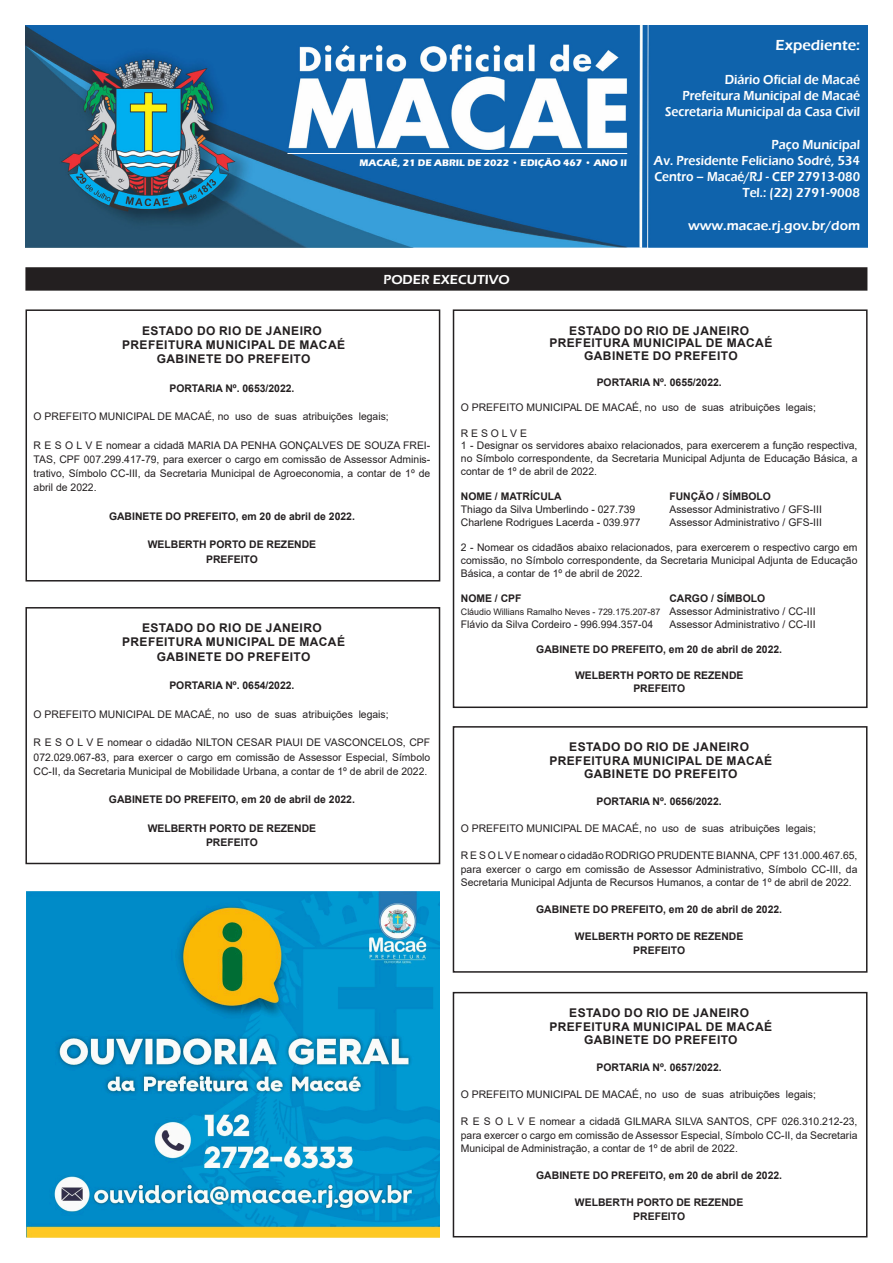
<style>
.page{position:relative;width:893px;height:1263px;background:#fff}
.page>*{position:absolute;margin:0;border:0;box-sizing:border-box;transform-origin:0 0}
.t1{font:600 15px "Eras ITC";color:#fff}
.t2{font:600 13.5px/16.2px "Eras ITC";color:#fff;text-align:right;scale:.92 1}
.t3{font:600 13.5px "Eras ITC";color:#fff}
.t4{font:700 12px/14.2px "Arial";letter-spacing:.035em;color:#231f20;text-align:center}
.t5{font:10.5px/14.2px "Arial";color:#231f20;text-align:justify}
.t6{font:700 10.5px/14.2px "Arial";color:#231f20;text-align:center}
.t7{font:700 9.75px "Eras ITC";color:#fff}
.t8{font:9px "Arial";color:#231f20}
.s1{font-size:10.5px}
</style>
<div class="page">
<img style="left:26px;top:26px;width:841px;height:221px">
<hr style="left:287px;top:153px;width:340px;height:1px;background:#fff">
<div style="left:26px;top:268px;width:841px;height:22px;background:#231f20"></div>
<div style="left:25px;top:267px;width:842px;height:24px;border:2px solid #231f20"></div>
<img style="left:27px;top:891px;width:413px;height:346px">
<div style="left:26px;top:309px;width:414px;height:272px;border:2px solid #231f20"></div>
<div style="left:453px;top:309px;width:415px;height:399px;border:2px solid #231f20"></div>
<div style="left:25px;top:607px;width:415px;height:257px;border:2px solid #231f20"></div>
<div style="left:453px;top:726px;width:414px;height:247px;border:2px solid #231f20"></div>
<div style="left:453px;top:992px;width:414px;height:245px;border:2px solid #231f20"></div>
<p class="t7" style="left:360px;top:157px;width:269px">MACAÉ, 21 DE ABRIL DE 2022 • EDIÇÃO 467 • ANO II</p>
<p class="t3" style="left:383px;top:272px;width:128px">PODER EXECUTIVO</p>
<h1 class="t1" style="left:775px;top:36px;width:86px">Expediente:</h1>
<p class="t2" style="left:665px;top:71px;width:213px">Diário Oficial de Macaé<br>Prefeitura Municipal de Macaé<br>Secretaria Municipal da Casa Civil</p>
<p class="t2" style="left:654px;top:136px;width:226px">Paço Municipal<br>Av. Presidente Feliciano Sodré, 534<br>Centro – Macaé/RJ - CEP 27913-080<br>Tel.: (22) 2791-9008</p>
<p class="t3" style="left:688px;top:217px;width:174px">www.macae.rj.gov.br/dom</p>
<p class="t4" style="left:122px;top:323px;width:224px">ESTADO DO RIO DE JANEIRO<br>PREFEITURA MUNICIPAL DE MACAÉ<br>GABINETE DO PREFEITO</p>
<p class="t6" style="left:169px;top:381px;width:127px">PORTARIA Nº. 0653/2022.</p>
<p class="t5" style="left:34px;top:409px;width:357px">O PREFEITO MUNICIPAL DE MACAÉ, no uso de suas atribuições legais;</p>
<p class="t5" style="left:34px;top:438px;width:398px">R E S O L V E nomear a cidadã MARIA DA PENHA GONÇALVES DE SOUZA FREI-TAS, CPF 007.299.417-79, para exercer o cargo em comissão de Assessor Adminis&shy;trativo, Símbolo CC-III, da Secretaria Municipal de Agroeconomia, a contar de 1º de abril de 2022.</p>
<p class="t6" style="left:109px;top:509px;width:247px">GABINETE DO PREFEITO, em 20 de abril de 2022.</p>
<p class="t6" style="left:148px;top:538px;width:170px">WELBERTH PORTO DE REZENDE<br>PREFEITO</p>
<p class="t4" style="left:122px;top:621px;width:224px">ESTADO DO RIO DE JANEIRO<br>PREFEITURA MUNICIPAL DE MACAÉ<br>GABINETE DO PREFEITO</p>
<p class="t6" style="left:169px;top:678px;width:127px">PORTARIA Nº. 0654/2022.</p>
<p class="t5" style="left:34px;top:707px;width:357px">O PREFEITO MUNICIPAL DE MACAÉ, no uso de suas atribuições legais;</p>
<p class="t5" style="left:34px;top:735px;width:398px">R E S O L V E nomear o cidadão NILTON CESAR PIAUI DE VASCONCELOS, CPF 072.029.067-83, para exercer o cargo em comissão de Assessor Especial, Símbolo CC-II, da Secretaria Municipal de Mobilidade Urbana, a contar de 1º de abril de 2022.</p>
<p class="t6" style="left:109px;top:792px;width:247px">GABINETE DO PREFEITO, em 20 de abril de 2022.</p>
<p class="t6" style="left:148px;top:821px;width:170px">WELBERTH PORTO DE REZENDE<br>PREFEITO</p>
<p class="t4" style="left:549px;top:324px;width:224px;line-height:12.8px">ESTADO DO RIO DE JANEIRO<br>PREFEITURA MUNICIPAL DE MACAÉ<br>GABINETE DO PREFEITO</p>
<p class="t6" style="left:597px;top:375px;width:127px">PORTARIA Nº. 0655/2022.</p>
<p class="t5" style="left:461px;top:400px;width:357px">O PREFEITO MUNICIPAL DE MACAÉ, no uso de suas atribuições legais;</p>
<p class="t5" style="left:461px;top:426px;width:398px;line-height:12.8px;text-align:left">R E S O L V E<br>1 - Designar os servidores abaixo relacionados, para exercerem a função respectiva, no Símbolo correspondente, da Secretaria Municipal Adjunta de Educação Básica, a contar de 1º de abril de 2022.</p>
<p class="t6" style="left:461px;top:490px;width:102px">NOME / MATRÍCULA</p>
<p class="t6" style="left:669px;top:490px;width:103px">FUNÇÃO / SÍMBOLO</p>
<p class="t5" style="left:461px;top:502px;width:176px">Thiago da Silva Umberlindo - 027.739</p>
<p class="t5" style="left:669px;top:502px;width:154px">Assessor Administrativo / GFS-III</p>
<p class="t5" style="left:461px;top:515px;width:181px">Charlene Rodrigues Lacerda - 039.977</p>
<p class="t5" style="left:669px;top:515px;width:154px">Assessor Administrativo / GFS-III</p>
<p class="t5" style="left:461px;top:541px;width:398px;line-height:12.8px">2 - Nomear os cidadãos abaixo relacionados, para exercerem o respectivo cargo em comissão, no Símbolo correspondente, da Secretaria Municipal Adjunta de Educação Básica, a contar de 1º de abril de 2022.</p>
<p class="t6" style="left:461px;top:592px;width:62px">NOME / CPF</p>
<p class="t6" style="left:669px;top:592px;width:97px">CARGO / SÍMBOLO</p>
<p class="t8" style="left:461px;top:606px;width:356px">Cláudio Willians Ramalho Neves - 729.175.207-87 <span class="s1">Assessor Administrativo / CC-III</span></p>
<p class="t5" style="left:461px;top:617px;width:194px">Flávio da Silva Cordeiro - 996.994.357-04</p>
<p class="t5" style="left:669px;top:617px;width:148px">Assessor Administrativo / CC-III</p>
<p class="t6" style="left:536px;top:643px;width:247px">GABINETE DO PREFEITO, em 20 de abril de 2022.</p>
<p class="t6" style="left:575px;top:669px;width:170px;line-height:12.8px">WELBERTH PORTO DE REZENDE<br>PREFEITO</p>
<p class="t4" style="left:549px;top:740px;width:224px;line-height:13.5px">ESTADO DO RIO DE JANEIRO<br>PREFEITURA MUNICIPAL DE MACAÉ<br>GABINETE DO PREFEITO</p>
<p class="t6" style="left:597px;top:795px;width:127px">PORTARIA Nº. 0656/2022.</p>
<p class="t5" style="left:461px;top:821px;width:357px">O PREFEITO MUNICIPAL DE MACAÉ, no uso de suas atribuições legais;</p>
<p class="t5" style="left:461px;top:849px;width:398px;line-height:13.5px">R E S O L V E nomear o cidadão RODRIGO PRUDENTE BIANNA, CPF 131.000.467.65, para exercer o cargo em comissão de Assessor Administrativo, Símbolo CC-III, da Secretaria Municipal Adjunta de Recursos Humanos, a contar de 1º de abril de 2022.</p>
<p class="t6" style="left:536px;top:903px;width:247px">GABINETE DO PREFEITO, em 20 de abril de 2022.</p>
<p class="t6" style="left:575px;top:930px;width:170px;line-height:13.5px">WELBERTH PORTO DE REZENDE<br>PREFEITO</p>
<p class="t4" style="left:549px;top:1006px;width:224px;line-height:13.5px">ESTADO DO RIO DE JANEIRO<br>PREFEITURA MUNICIPAL DE MACAÉ<br>GABINETE DO PREFEITO</p>
<p class="t6" style="left:597px;top:1060px;width:127px">PORTARIA Nº. 0657/2022.</p>
<p class="t5" style="left:461px;top:1087px;width:357px">O PREFEITO MUNICIPAL DE MACAÉ, no uso de suas atribuições legais;</p>
<p class="t5" style="left:461px;top:1114px;width:398px;line-height:13.5px">R E S O L V E nomear a cidadã GILMARA SILVA SANTOS, CPF 026.310.212-23, para exercer o cargo em comissão de Assessor Especial, Símbolo CC-II, da Secretaria Municipal de Administração, a contar de 1º de abril de 2022.</p>
<p class="t6" style="left:536px;top:1168px;width:247px">GABINETE DO PREFEITO, em 20 de abril de 2022.</p>
<p class="t6" style="left:575px;top:1196px;width:170px;line-height:13.5px">WELBERTH PORTO DE REZENDE<br>PREFEITO</p>
</div>
